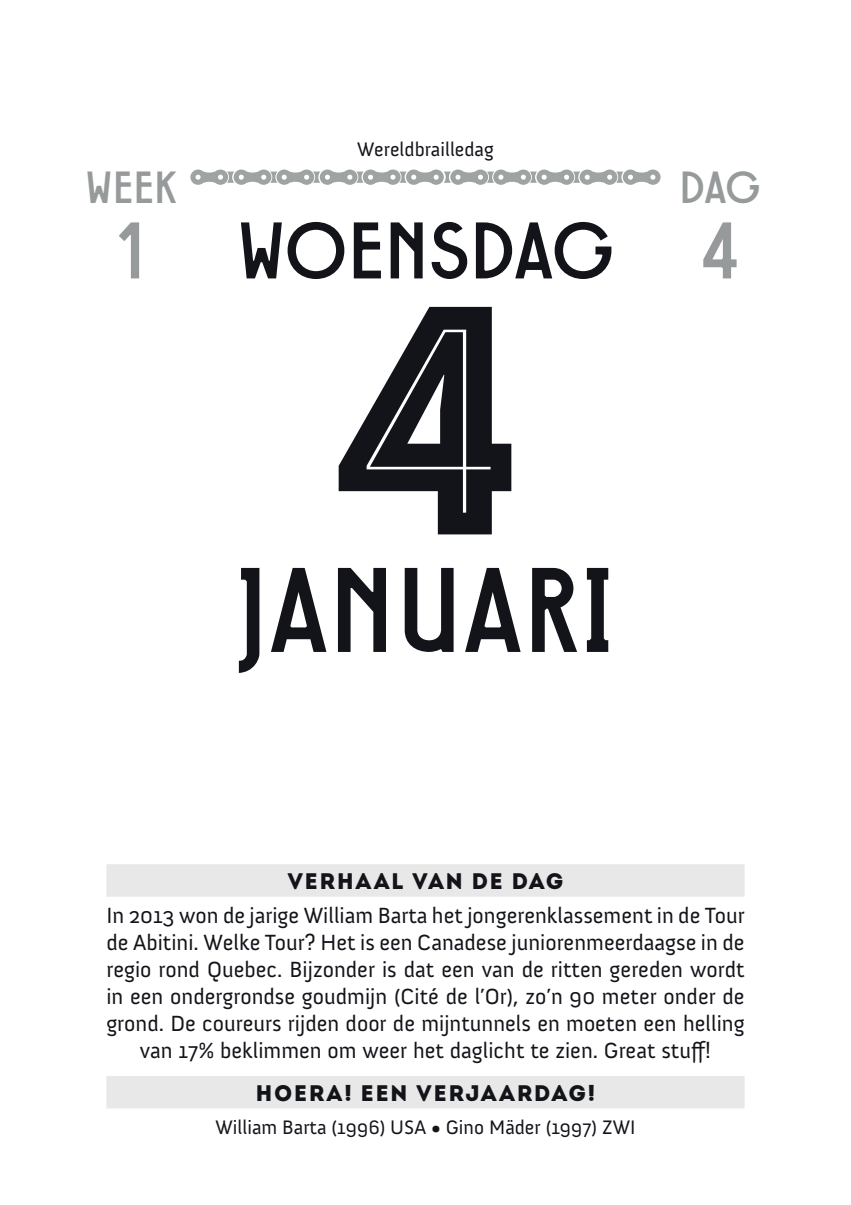
<style>
.page{position:relative;width:851px;height:1205px;background:#fff}
.page>*{position:absolute;margin:0;border:0;box-sizing:border-box;transform-origin:0 0}
.t1{font:325px "Intro Inline";color:#121419}
.t2{font:600 120px "Neue Droschke";color:#121419}
.t3{font:600 80px "Neue Droschke";color:#121419}
.t4{font:600 80px "Neue Droschke";color:#979a9b}
.t5{font:600 45px "Neue Droschke";color:#979a9b}
.t6{font:22.5px/27px "Anivers";color:#121419;text-align:center}
.t7{font:22.5px "Intro";letter-spacing:.065em;color:#121419}
.t8{font:20px "Anivers";color:#121419}
.s1{color:#979a9b}
</style>
<div class="page">
<svg style="left:190px;top:169px;width:470px;height:16px"></svg>
<div style="left:106px;top:864px;width:638px;height:32px;background:#e8e8e9"></div>
<div style="left:106px;top:1076px;width:638px;height:32px;background:#e8e8e9"></div>
<h3 class="t5" style="left:85px;top:163px;width:93px">WEEK</h3>
<h3 class="t4" style="left:117px;top:206px;width:29px">1</h3>
<p class="t8" style="left:357px;top:138px;width:138px">Wereldbrailledag</p>
<h3 class="t5" style="left:679px;top:163px;width:83px">DAG</h3>
<h3 class="t3" style="left:237px;top:206px;width:503px">WOENSDAG <span class="s1">4</span></h3>
<h1 class="t1" style="left:332px;top:226px;width:189px">4</h1>
<h2 class="t2" style="left:236px;top:544px;width:380px">JANUARI</h2>
<p class="t7" style="left:287px;top:867px;width:277px">VERHAAL VAN DE DAG</p>
<p class="t6" style="left:106px;top:902px;width:639px">In 2013 won de jarige William Barta het jongerenklassement in de Tour de Abitini. Welke Tour? Het is een Canadese juniorenmeerdaagse in de regio rond Quebec. Bijzonder is dat een van de ritten gereden wordt in een ondergrondse goudmijn (Cité de l’Or), zo’n 90 meter onder de grond. De coureurs rijden door de mijntunnels en moeten een helling van 17% beklimmen om weer het daglicht te zien. Great stuff!</p>
<p class="t7" style="left:255px;top:1079px;width:341px">HOERA! EEN VERJAARDAG!</p>
<p class="t8" style="left:215px;top:1116px;width:421px">William Barta (1996) USA • Gino Mäder (1997) ZWI</p>
</div>
